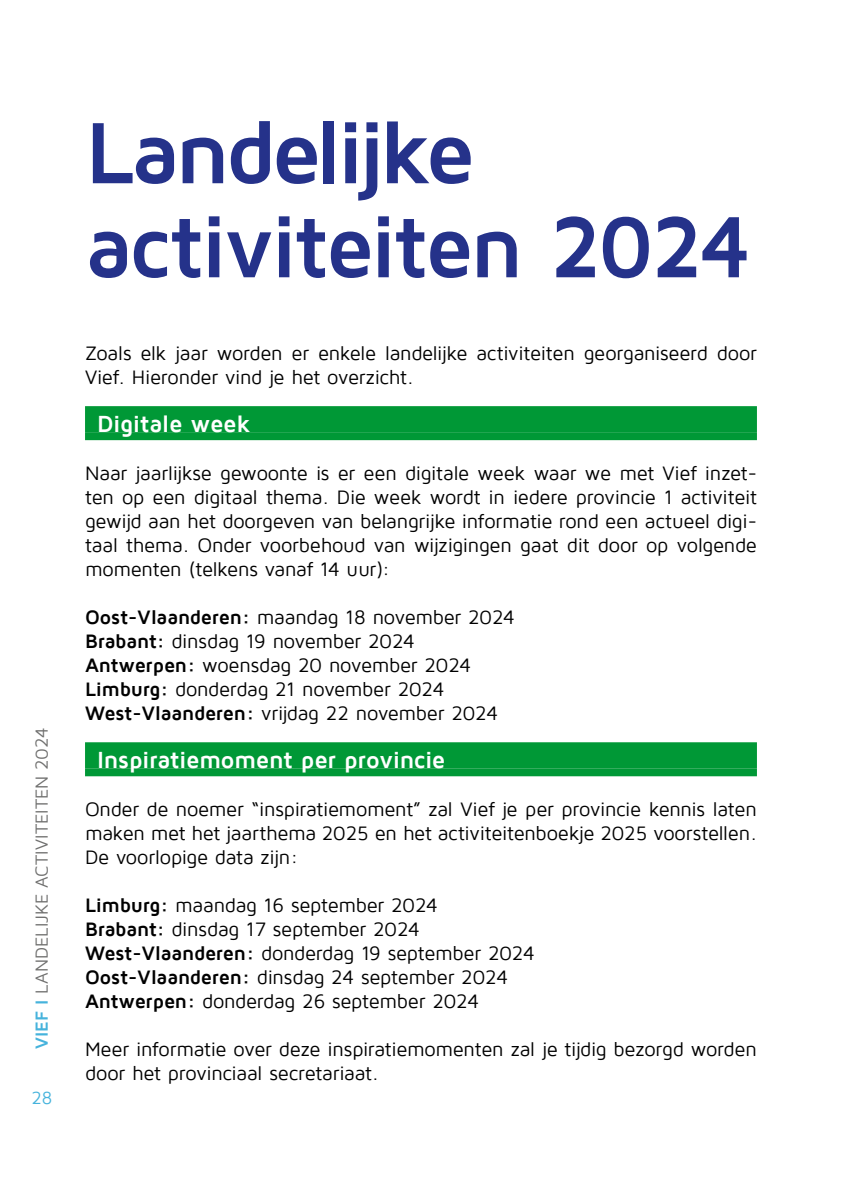
<style>
.page{position:relative;width:842px;height:1191px;background:#fff}
.page>*{position:absolute;margin:0;border:0;box-sizing:border-box;transform-origin:0 0}
.t1{font:700 90px/94px "Maven Pro";letter-spacing:-.04em;color:#25328a}
.t2{font:700 24px "Maven Pro";letter-spacing:-.015em;color:#fff}
.t3{font:20px/24px "Maven Pro";letter-spacing:-.015em;color:#000}
.t4{font:18px "Maven Pro";color:#6f6f6e}
.t5{font:18px "Maven Pro";color:#46b3dc}
.s1{font-weight:700;color:#46b3dc}
.s2{font-weight:700}
</style>
<div class="page">
<div style="left:85px;top:406px;width:672px;height:26px;background:#009836"></div>
<div style="left:85px;top:432px;width:672px;height:8px;background:#009836"></div>
<div style="left:85px;top:742px;width:672px;height:26px;background:#009836"></div>
<div style="left:85px;top:768px;width:672px;height:8px;background:#009836"></div>
<p class="t4" style="left:32px;top:1049px;width:323px;rotate:-90deg"><span class="s1">VIEF I</span> LANDELIJKE ACTIVITEITEN 2024</p>
<p class="t5" style="left:31px;top:1089px;width:22px">28</p>
<h1 class="t1" style="left:85px;top:107px;width:668px">Landelijke activiteiten 2024</h1>
<p class="t3" style="left:85px;top:342px;width:673px">Zoals elk jaar worden er enkele landelijke activiteiten georganiseerd door<br>Vief. Hieronder vind je het overzicht.</p>
<p class="t2" style="left:97px;top:411px;width:155px">Digitale week</p>
<p class="t3" style="left:85px;top:462px;width:673px;text-align:justify">Naar jaarlijkse gewoonte is er een digitale week waar we met Vief inzet&shy;ten op een digitaal thema. Die week wordt in iedere provincie 1 activiteit gewijd aan het doorgeven van belangrijke informatie rond een actueel digi&shy;taal thema. Onder voorbehoud van wijzigingen gaat dit door op volgende momenten (telkens vanaf 14 uur):</p>
<p class="t3" style="left:85px;top:606px;width:431px"><span class="s2">Oost-Vlaanderen:</span> maandag 18 november 2024<br><span class="s2">Brabant:</span> dinsdag 19 november 2024<br><span class="s2">Antwerpen:</span> woensdag 20 november 2024<br><span class="s2">Limburg:</span> donderdag 21 november 2024<br><span class="s2">West-Vlaanderen:</span> vrijdag 22 november 2024</p>
<p class="t2" style="left:97px;top:747px;width:350px">Inspiratiemoment per provincie</p>
<p class="t3" style="left:85px;top:798px;width:673px;text-align:justify">Onder de noemer “inspiratiemoment” zal Vief je per provincie kennis laten maken met het jaarthema 2025 en het activiteitenboekje 2025 voorstellen.<br>De voorlopige data zijn:</p>
<p class="t3" style="left:85px;top:894px;width:451px"><span class="s2">Limburg:</span> maandag 16 september 2024<br><span class="s2">Brabant:</span> dinsdag 17 september 2024<br><span class="s2">West-Vlaanderen:</span> donderdag 19 september 2024<br><span class="s2">Oost-Vlaanderen:</span> dinsdag 24 september 2024<br><span class="s2">Antwerpen:</span> donderdag 26 september 2024</p>
<p class="t3" style="left:85px;top:1038px;width:673px">Meer informatie over deze inspiratiemomenten zal je tijdig bezorgd worden door het provinciaal secretariaat.</p>
</div>
